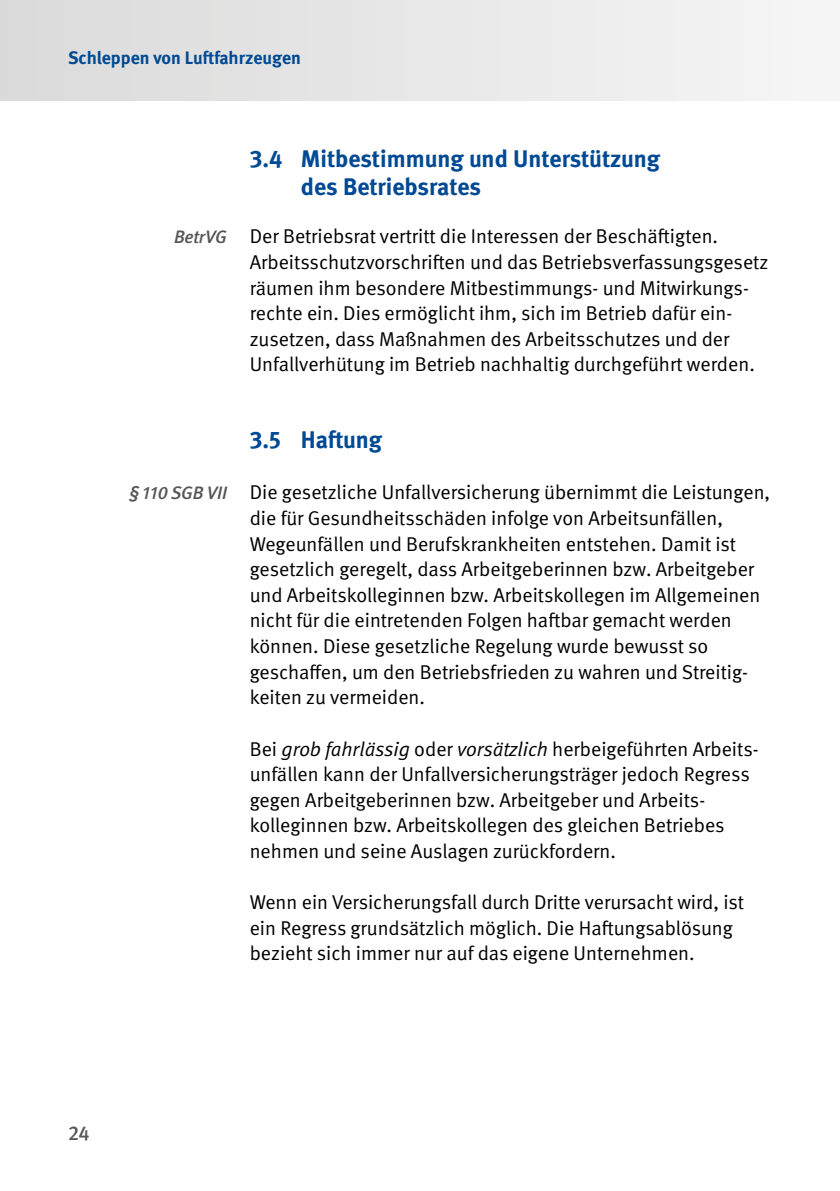
<style>
.page{position:relative;width:840px;height:1191px;background:#fff}
.page>*{position:absolute;margin:0;border:0;box-sizing:border-box;transform-origin:0 0}
.t1{font:700 24px/28px "DGUV Meta";color:#004994}
.t2{font:20px/25.6px "DGUV Meta";color:#000}
.t3{font:500 20px "DGUV Meta";color:#575656}
.t4{font:700 18px "DGUV Meta";color:#004994}
.t5{font:italic 500 18px "DGUV Meta";letter-spacing:-.01em;color:#575656}
.s1{font-style:italic}
</style>
<div class="page">
<div style="left:0;top:0;width:839px;height:101px;background:linear-gradient(to right,#dadada,#f6f6f6)"></div>
<p class="t4" style="left:68px;top:47px;width:234px">Schleppen von Luftfahrzeugen</p>
<p class="t5" style="left:174px;top:226px;width:54px">BetrVG</p>
<p class="t5" style="left:129px;top:482px;width:99px">§ 110 SGB VII</p>
<h3 class="t1" style="left:300px;top:145px;width:361px;text-indent:-51px">3.4 Mitbestimmung und Unterstützung des Betriebsrates</h3>
<p class="t2" style="left:249px;top:224px;width:520px">Der Betriebsrat vertritt die Interessen der Beschäftigten.<br>Arbeitsschutzvorschriften und das Betriebsverfassungsgesetz räumen ihm besondere Mitbestimmungs- und Mitwirkungs&shy;rechte ein. Dies ermöglicht ihm, sich im Betrieb dafür ein&shy;zusetzen, dass Maßnahmen des Arbeitsschutzes und der Unfallverhütung im Betrieb nachhaltig durchgeführt werden.</p>
<h3 class="t1" style="left:249px;top:426px;width:134px">3.5 Haftung</h3>
<p class="t2" style="left:249px;top:480px;width:521px">Die gesetzliche Unfallversicherung übernimmt die Leistungen, die für Gesundheitsschäden infolge von Arbeitsunfällen, Wegeunfällen und Berufskrankheiten entstehen. Damit ist gesetzlich geregelt, dass Arbeitgeberinnen bzw. Arbeitgeber und Arbeitskolleginnen bzw. Arbeitskollegen im Allgemeinen nicht für die eintretenden Folgen haftbar gemacht werden können. Diese gesetzliche Regelung wurde bewusst so geschaffen, um den Betriebsfrieden zu wahren und Streitig&shy;keiten zu vermeiden.</p>
<p class="t2" style="left:249px;top:736px;width:510px">Bei <span class="s1">grob fahrlässig</span> oder <span class="s1">vorsätzlich</span> herbeigeführten Arbeits&shy;unfällen kann der Unfallversicherungsträger jedoch Regress gegen Arbeitgeberinnen bzw. Arbeitgeber und Arbeits&shy;kolleginnen bzw. Arbeitskollegen des gleichen Betriebes nehmen und seine Auslagen zurückfordern.</p>
<p class="t2" style="left:249px;top:890px;width:495px">Wenn ein Versicherungsfall durch Dritte verursacht wird, ist ein Regress grundsätzlich möglich. Die Haftungsablösung bezieht sich immer nur auf das eigene Unternehmen.</p>
<p class="t3" style="left:68px;top:1121px;width:23px">24</p>
</div>
